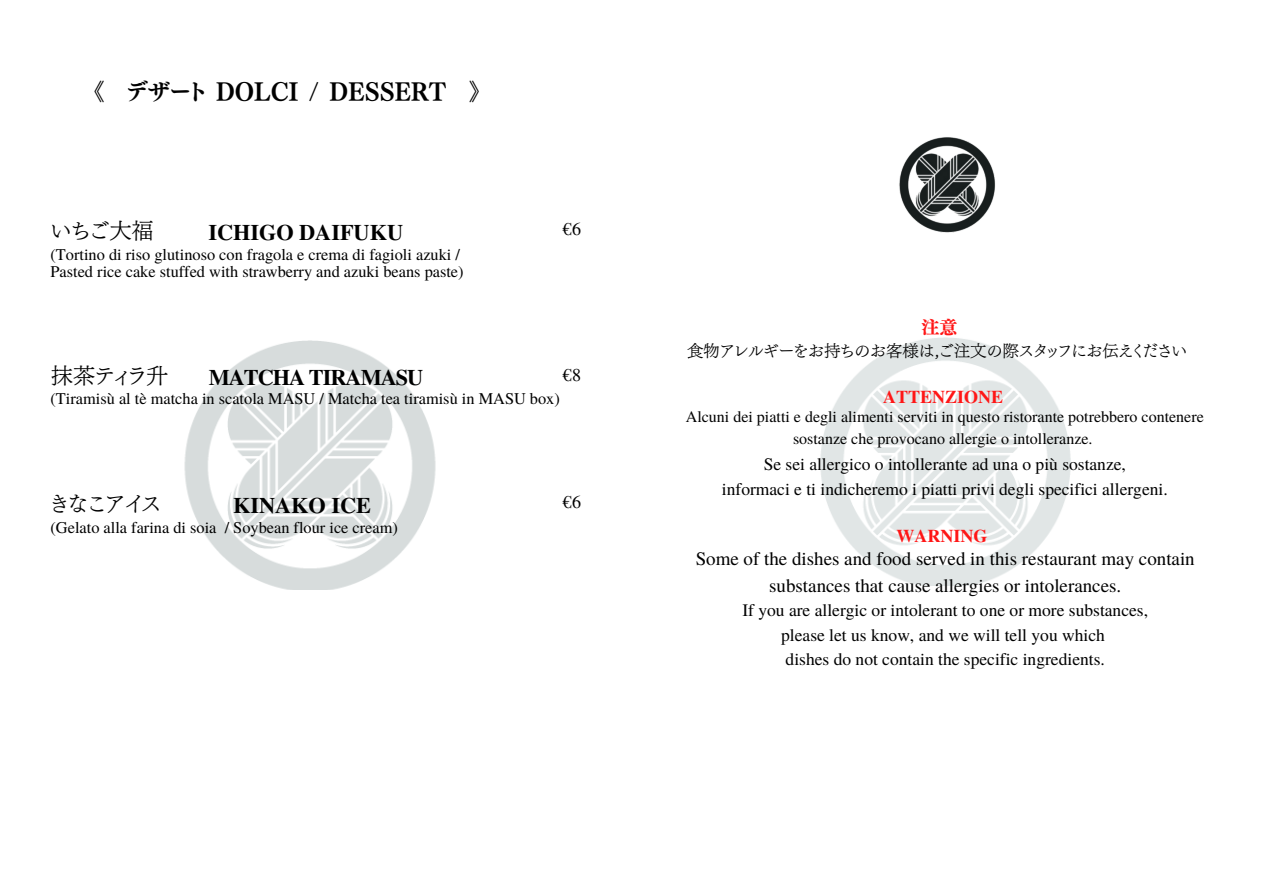
<style>
.page{position:relative;width:1263px;height:894px;background:#fff}
.page>*{position:absolute;margin:0;border:0;box-sizing:border-box;transform-origin:0 0}
.t1{font:22.5px "TEST UD Mincho B";color:#000}
.t2{font:700 22.2px "Te X Gyre Termes";color:#000}
.t3{font:22.2px "TEST UD Mincho L";color:#000}
.t4{font:700 22.2px "Te X Gyre Termes";letter-spacing:-.045em;color:#000}
.t5{font:19.05px/26.7px "Te X Gyre Termes";color:#000;text-align:center}
.t6{font:700 18px "Te X Gyre Termes";color:#ff1616}
.t7{font:18px "Te X Gyre Termes";color:#000}
.t8{font:18px "TEST UD Mincho B";color:#ff1616}
.t9{font:17.55px/24.5px "Te X Gyre Termes";color:#000;text-align:center}
.t10{font:16.5px "TEST UD Mincho L";color:#000}
.t11{font:16.35px "Te X Gyre Termes";color:#000}
.t12{font:16.05px/22.8px "Te X Gyre Termes";color:#000;text-align:center}
</style>
<div class="page">
<img style="left:184px;top:340px;width:252px;height:249px">
<img style="left:820px;top:337px;width:251px;height:248px">
<img style="left:899px;top:137px;width:96px;height:96px">
<h1 class="t1" style="left:92px;top:80px;width:391px">《 デザート DOLCI / DESSERT　》</h1>
<h4 class="t3" style="left:51px;top:219px;width:105px">いちご大福</h4>
<h1 class="t11" style="left:51px;top:242px;width:411px">(Tortino di riso glutinoso con fragola e crema di fagioli azuki /</h1>
<p class="t11" style="left:51px;top:259px;width:415px">Pasted rice cake stuffed with strawberry and azuki beans paste)</p>
<p class="t2" style="left:208px;top:215px;width:196px">ICHIGO DAIFUKU</p>
<h3 class="t7" style="left:563px;top:216px;width:20px">€6</h3>
<h2 class="t3" style="left:51px;top:364px;width:119px">抹茶ティラ升</h2>
<p class="t4" style="left:209px;top:360px;width:216px">MATCHA TIRAMASU</p>
<h2 class="t11" style="left:51px;top:387px;width:511px">(Tiramisù al tè matcha in scatola MASU / Matcha tea tiramisù in MASU box)</h2>
<h5 class="t7" style="left:563px;top:362px;width:20px">€8</h5>
<p class="t3" style="left:51px;top:492px;width:111px">きなこアイス</p>
<p class="t2" style="left:233px;top:488px;width:139px">KINAKO ICE</p>
<p class="t11" style="left:51px;top:515px;width:349px">(Gelato alla farina di soia / Soybean flour ice cream)</p>
<h4 class="t7" style="left:563px;top:488px;width:20px">€6</h4>
<h1 class="t8" style="left:922px;top:318px;width:37px">注意</h1>
<h1 class="t10" style="left:687px;top:342px;width:501px">食物アレルギーをお持ちのお客様は,ご注文の際スタッフにお伝えください</h1>
<p class="t6" style="left:883px;top:382px;width:122px">ATTENZIONE</p>
<p class="t12" style="left:686px;top:404px;width:519px">Alcuni dei piatti e degli alimenti serviti in questo ristorante potrebbero contenere sostanze che provocano allergie o intolleranze.</p>
<p class="t9" style="left:764px;top:450px;width:364px">Se sei allergico o intollerante ad una o più sostanze,</p>
<h4 class="t9" style="left:722px;top:475px;width:447px">informaci e ti indicheremo i piatti privi degli specifici allergeni.</h4>
<h4 class="t6" style="left:896px;top:521px;width:92px">WARNING</h4>
<h1 class="t5" style="left:696px;top:544px;width:501px">Some of the dishes and food served in this restaurant may contain substances that cause allergies or intolerances.</h1>
<h1 class="t9" style="left:742px;top:596px;width:407px">If you are allergic or intolerant to one or more substances, please let us know, and we will tell you which<br>dishes do not contain the specific ingredients.</h1>
</div>
